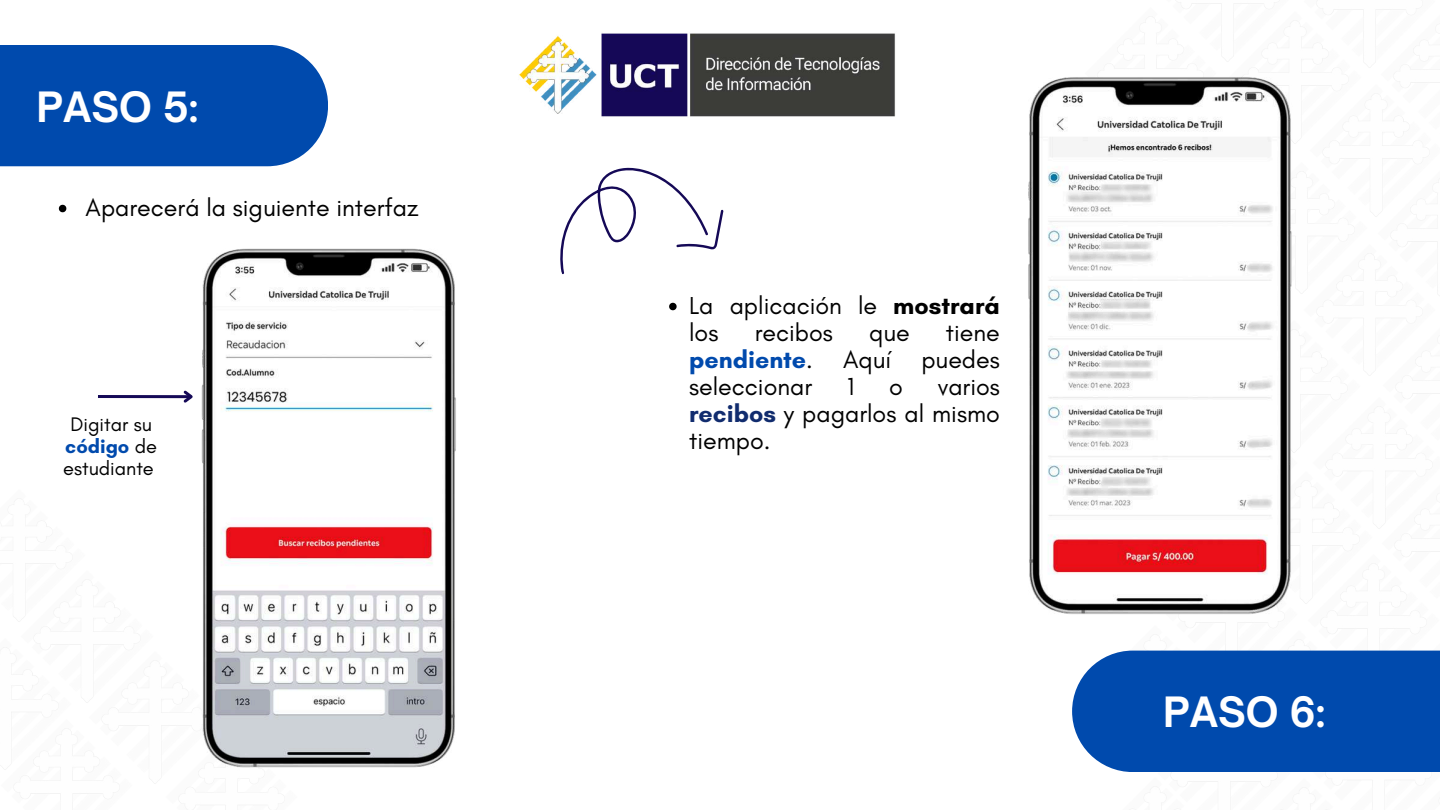
<style>
.page{position:relative;width:1440px;height:810px;background:#fff}
.page>*{position:absolute;margin:0;border:0;box-sizing:border-box;transform-origin:0 0}
.t1{font:700 40px "Open Sauce One";color:#fff}
.t2{font:25px/27px "Glacial Indifference";color:#000;text-align:justify}
.t3{font:20px/21.8px "Glacial Indifference";color:#000;text-align:center}
.s1{font-weight:700;color:#004aad}
.s2{font-weight:700}
.s3{font-weight:700;color:#112c6e}
</style>
<div class="page">
<div style="left:0;top:45px;width:328px;height:121px;background:#004aad"></div>
<div style="left:1072px;top:651px;width:368px;height:121px;background:#004aad"></div>
<img style="left:519px;top:33px;width:376px;height:84px">
<hr style="left:98px;top:395px;width:93px;height:3px;background:#150957">
<svg style="left:163px;top:390px;width:30px;height:13px"></svg>
<svg style="left:560px;top:167px;width:164px;height:108px"></svg>
<img style="left:86px;top:650px;width:105px;height:135px">
<img style="left:163px;top:729px;width:101px;height:77px">
<img style="left:0;top:501px;width:86px;height:122px">
<img style="left:193px;top:248px;width:263px;height:527px">
<img style="left:1028px;top:76px;width:271px;height:539px">
<svg style="left:59px;top:205px;width:7px;height:7px"></svg>
<svg style="left:669px;top:303px;width:8px;height:7px"></svg>
<h1 class="t1" style="left:36px;top:82px;width:164px">PASO 5:</h1>
<p class="t2" style="left:86px;top:194px;width:334px">Aparecerá la siguiente interfaz</p>
<p class="t3" style="left:63px;top:413px;width:95px">Digitar su <span class="s1">código</span> de estudiante</p>
<p class="t2" style="left:689px;top:292px;width:312px">La aplicación le <span class="s2">mostrará </span>los</p>
<p class="t2" style="left:755px;top:319px;width:80px">recibos</p>
<p class="t2" style="left:869px;top:319px;width:42px">que</p>
<p class="t2" style="left:689px;top:319px;width:312px;text-indent:257px">tiene <span class="s1">pendiente</span>. Aquí puedes seleccionar</p>
<p class="t2" style="left:847px;top:373px;width:9px">1</p>
<p class="t2" style="left:889px;top:373px;width:15px">o</p>
<p class="t2" style="left:689px;top:373px;width:312px;text-indent:249px">varios <span class="s3">recibos</span> y pagarlos al mismo tiempo.</p>
<h1 class="t1" style="left:1163px;top:687px;width:164px">PASO 6:</h1>
</div>
